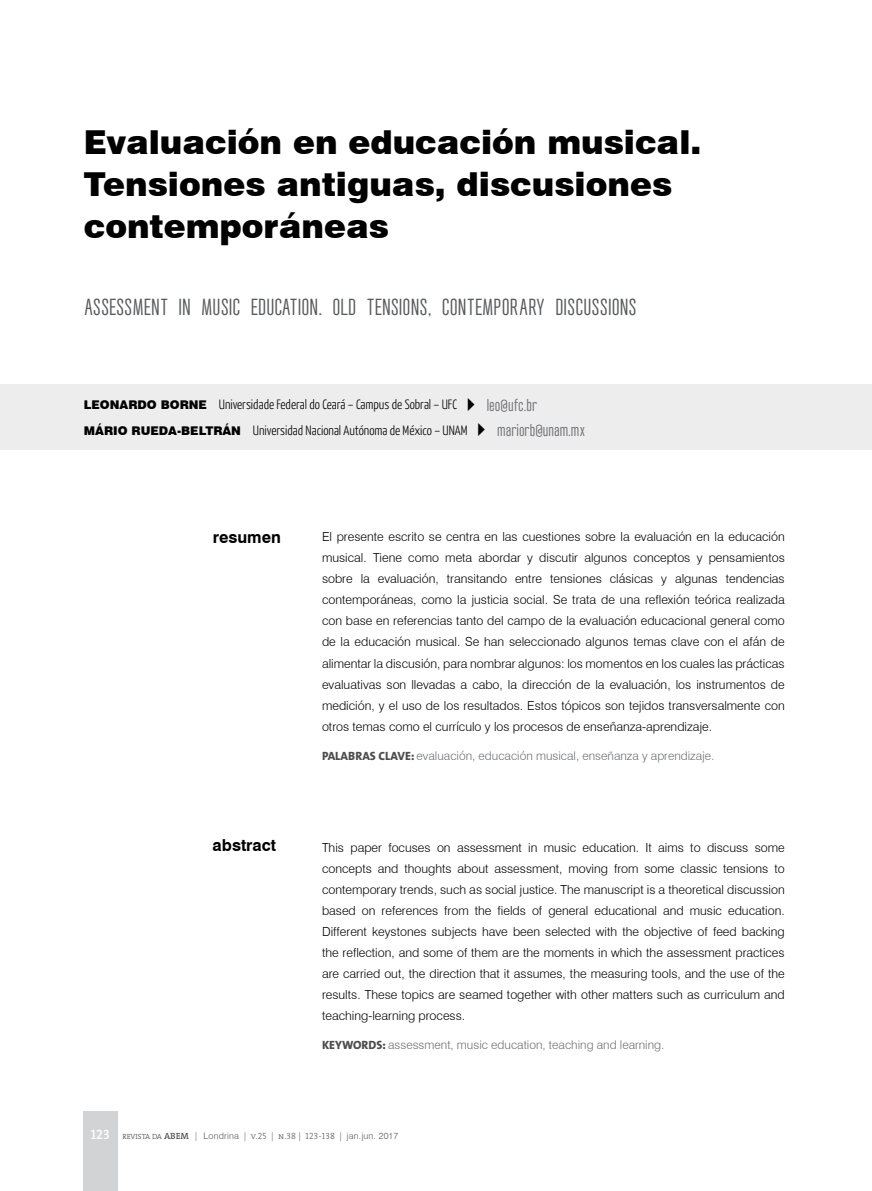
<style>
.page{position:relative;width:872px;height:1191px;background:#fff}
.page>*{position:absolute;margin:0;border:0;box-sizing:border-box;transform-origin:0 0}
.t1{font:900 33px/42px "Swiss 721 BT";color:#000}
.t2{font:19.5px "Wearetrippin Short";color:#58595b}
.t3{font:700 16.5px "Swiss 721 BT";color:#000}
.t4{font:300 13.5px "Yanone Kaffeesatz";color:#000}
.t5{font:13.5px "Wearetrippin Short";color:#6d6e71}
.t6{font:300 12.45px/21px "Swiss 721 BT";color:#000;text-align:justify}
.t7{font:300 12px "Swiss 721 BT";color:#6d6e71}
.t8{font:900 12px "Swiss 721 BT";color:#000}
.t9{font:300 9px "Swiss 721 BT";letter-spacing:.02em;color:#58595b}
.s1{font-family:"Swiss 721 BT";font-weight:900;font-size:12px}
.s2{font-family:"The Mix";font-weight:800;color:#4d4d4d}
.s3{font-family:"The Serif Semi Bold Caps";font-weight:400;font-size:13.5px;color:#fff}
.s4{font-family:"The Serif";font-size:7.5px}
.s5{font-family:"The Serif";font-weight:600}
.s6{font-family:"The Serif Light Caps";font-weight:400}
</style>
<div class="page">
<div style="left:83px;top:1111px;width:35px;height:80px;background:#d1d3d4"></div>
<div style="left:0;top:384px;width:872px;height:65px;background:#ededee"></div>
<h1 class="t1" style="left:84px;top:121px;width:619px">Evaluación en educación musical.<br>Tensiones antiguas, discusiones contemporáneas</h1>
<h2 class="t2" style="left:84px;top:294px;width:554px">ASSESSMENT IN MUSIC EDUCATION. OLD TENSIONS, CONTEMPORARY DISCUSSIONS</h2>
<p class="t4" style="left:84px;top:396px;width:375px"><span class="s1">Leonardo Borne</span> Universidade Federal do Ceará – Campus de Sobral – UFC</p>
<p class="t5" style="left:487px;top:396px;width:52px">LEO@UFC.BR</p>
<p class="t8" style="left:84px;top:423px;width:115px">Mário Rueda-Belt</p>
<p class="t4" style="left:213px;top:422px;width:256px"><span class="s1">rán</span> Universidad Nacional Autónoma de México – UNAM</p>
<p class="t5" style="left:497px;top:421px;width:90px">MARIORB@UNAM.MX</p>
<h3 class="t3" style="left:213px;top:527px;width:70px">resumen</h3>
<h3 class="t3" style="left:213px;top:835px;width:65px">abstract</h3>
<p class="t6" style="left:322px;top:526px;width:464px">El presente escrito se centra en las cuestiones sobre la evaluación en la educación musical. Tiene como meta abordar y discutir algunos conceptos y pensamientos sobre la evaluación, transitando entre tensiones clásicas y algunas tendencias contemporáneas, como la justicia social. Se trata de una reflexión teórica realizada con base en referencias tanto del campo de la evaluación educacional general como de la educación musical. Se han seleccionado algunos temas clave con el afán de alimentar la discusión, para nombrar algunos: los momentos en los cuales las prácticas evaluativas son llevadas a cabo, la dirección de la evaluación, los instrumentos de medición, y el uso de los resultados. Estos tópicos son tejidos transversalmente con otros temas como el currículo y los procesos de enseñanza-aprendizaje.</p>
<p class="t7" style="left:322px;top:748px;width:394px"><span class="s2">PALABRAS CLAVE:</span> evaluación, educación musical, enseñanza y aprendizaje.</p>
<p class="t6" style="left:322px;top:836px;width:464px">This paper focuses on assessment in music education. It aims to discuss some concepts and thoughts about assessment, moving from some classic tensions to contemporary trends, such as social justice. The manuscript is a theoretical discussion based on references from the fields of general educational and music education.<br>Different keystones subjects have been selected with the objective of feed backing the reflection, and some of them are the moments in which the assessment practices are carried out, the direction that it assumes, the measuring tools, and the use of the results. These topics are seamed together with other matters such as curriculum and teaching-learning process.</p>
<p class="t7" style="left:322px;top:1037px;width:344px"><span class="s2">KEYWORDS:</span> assessment, music education, teaching and learning.</p>
<p class="t9" style="left:91px;top:1130px;width:309px"><span class="s3">123</span> <span class="s4">REVISTA DA</span> <span class="s5">ABEM</span> | Londrina <span class="s6">| v.25 | n.38 | 123-138 |</span> jan.jun. 2017</p>
</div>
